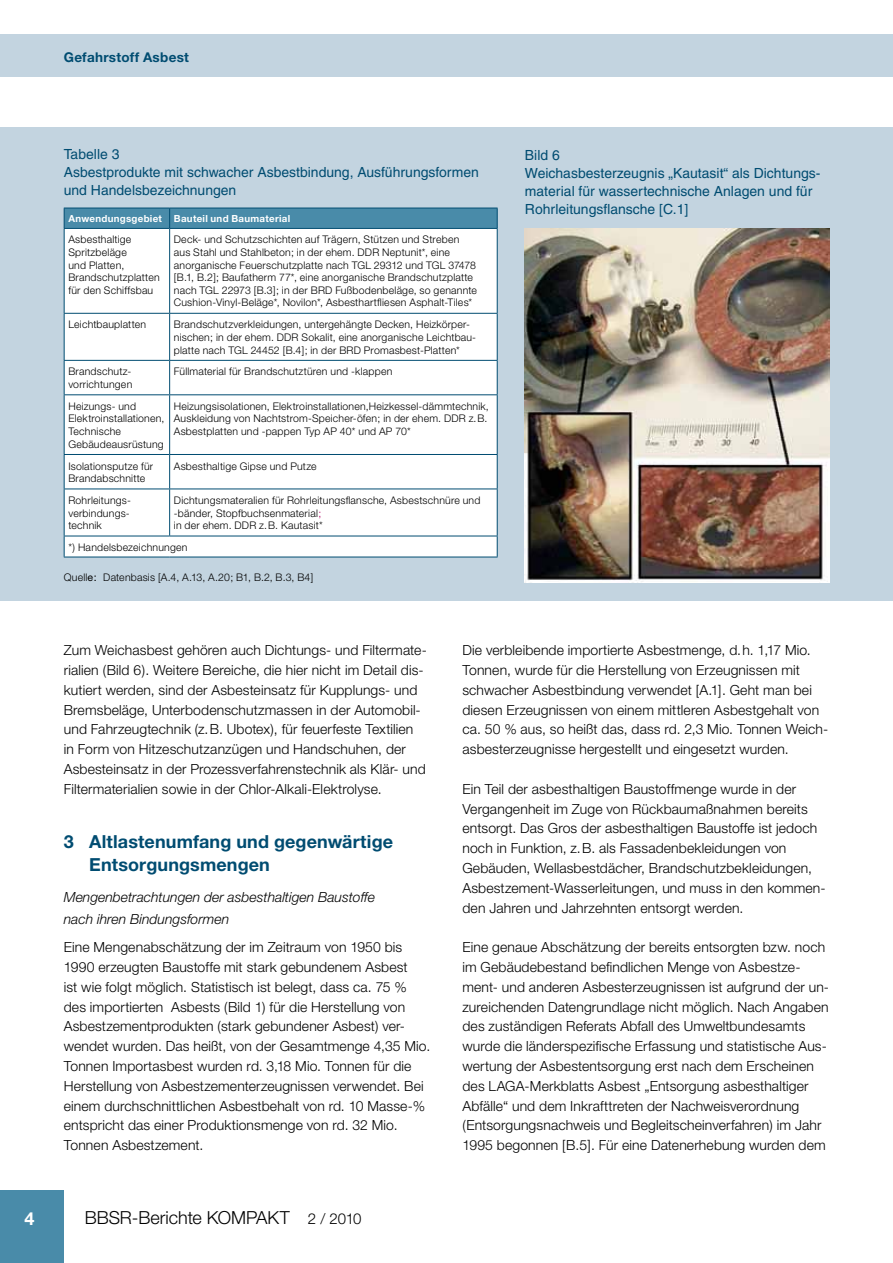
<style>
.page{position:relative;width:893px;height:1263px;background:#fff}
.page>*{position:absolute;margin:0;border:0;box-sizing:border-box;transform-origin:0 0}
.Hierarchie_1{font:700 18px/22.5px "Helvetica Neue";letter-spacing:.005em;color:#004c71}
.t1{font:300 18px "Helvetica Neue";color:#000}
.t2{font:700 18px "Helvetica Neue";color:#fff}
.Fließtext{font:300 13.95px/19.8px "Helvetica Neue";letter-spacing:.01em;color:#000}
.Abbildungs_Überschri{font:13.95px/18px "Helvetica";color:#004c71}
.Hierarchie_3{font:italic 300 13.95px/22.5px "Helvetica Neue";color:#000}
.t3{font:700 13.5px "Helvetica Neue";letter-spacing:.02em;color:#004c71}
.Tabellen_Text{font:300 10.5px/12.6px "Helvetica Neue";letter-spacing:.02em;color:#000}
.Tabellen_Text-2{font:700 9.75px "Helvetica Neue";letter-spacing:.03em;color:#fff}
.s1{color:#b20067}
.s2{font-weight:400}
.s3{font-size:15px}
</style>
<div class="page">
<div style="left:0;top:34px;width:893px;height:42px;background:#c3d4e0"></div>
<div style="left:0;top:1190px;width:64px;height:73px;background:#498ba9"></div>
<div style="left:0;top:128px;width:893px;height:473px;background:#c3d4e0"></div>
<div style="left:65px;top:229px;width:432px;height:328px;background:#fff"></div>
<div style="left:64px;top:208px;width:434px;height:20px;background:#498ba9"></div>
<hr style="left:64px;top:228px;width:106px;height:1px;background:#004c71">
<hr style="left:64px;top:229px;width:1px;height:84px;background:#004c71">
<hr style="left:170px;top:228px;width:328px;height:1px;background:#004c71">
<hr style="left:169px;top:229px;width:1px;height:84px;background:#004c71">
<hr style="left:497px;top:229px;width:1px;height:84px;background:#004c71">
<hr style="left:64px;top:313px;width:106px;height:1px;background:#004c71">
<hr style="left:64px;top:314px;width:1px;height:46px;background:#004c71">
<hr style="left:170px;top:313px;width:328px;height:1px;background:#004c71">
<hr style="left:169px;top:314px;width:1px;height:46px;background:#004c71">
<hr style="left:497px;top:314px;width:1px;height:46px;background:#004c71">
<hr style="left:64px;top:360px;width:106px;height:1px;background:#004c71">
<hr style="left:64px;top:361px;width:1px;height:33px;background:#004c71">
<hr style="left:170px;top:360px;width:328px;height:1px;background:#004c71">
<hr style="left:169px;top:361px;width:1px;height:33px;background:#004c71">
<hr style="left:497px;top:361px;width:1px;height:33px;background:#004c71">
<hr style="left:64px;top:394px;width:106px;height:1px;background:#004c71">
<hr style="left:64px;top:395px;width:1px;height:59px;background:#004c71">
<hr style="left:170px;top:394px;width:328px;height:1px;background:#004c71">
<hr style="left:169px;top:395px;width:1px;height:59px;background:#004c71">
<hr style="left:497px;top:395px;width:1px;height:59px;background:#004c71">
<hr style="left:64px;top:454px;width:106px;height:1px;background:#004c71">
<hr style="left:64px;top:455px;width:1px;height:34px;background:#004c71">
<hr style="left:170px;top:454px;width:328px;height:1px;background:#004c71">
<hr style="left:169px;top:455px;width:1px;height:34px;background:#004c71">
<hr style="left:497px;top:455px;width:1px;height:34px;background:#004c71">
<hr style="left:64px;top:489px;width:106px;height:1px;background:#004c71">
<hr style="left:64px;top:489px;width:1px;height:47px;background:#004c71">
<hr style="left:170px;top:489px;width:328px;height:1px;background:#004c71">
<hr style="left:169px;top:489px;width:1px;height:47px;background:#004c71">
<hr style="left:497px;top:489px;width:1px;height:47px;background:#004c71">
<hr style="left:64px;top:536px;width:106px;height:1px;background:#004c71">
<svg style="left:64px;top:536px;width:1px;height:21px"></svg>
<hr style="left:170px;top:536px;width:328px;height:1px;background:#004c71">
<svg style="left:497px;top:536px;width:1px;height:21px"></svg>
<hr style="left:64px;top:557px;width:106px;height:1px;background:#004c71">
<hr style="left:170px;top:557px;width:328px;height:1px;background:#004c71">
<img style="left:525px;top:229px;width:304px;height:354px">
<p class="t3" style="left:64px;top:49px;width:127px">Gefahrstoff Asbest</p>
<p class="Abbildungs_Überschri" style="left:64px;top:145px;width:417px">Tabelle 3<br>Asbestprodukte mit schwacher Asbestbindung, Ausführungsformen und Handelsbezeichnungen</p>
<p class="Tabellen_Text-2" style="left:68px;top:213px;width:95px">Anwendungsgebiet</p>
<p class="Tabellen_Text-2" style="left:174px;top:213px;width:118px">Bauteil und Baumaterial</p>
<p class="Tabellen_Text" style="left:68px;top:233px;width:93px">Asbesthaltige<br>Spritzbeläge<br>und Platten,<br>Brandschutzplatten für den Schiffsbau</p>
<p class="Tabellen_Text" style="left:174px;top:233px;width:305px">Deck- und Schutzschichten auf Trägern, Stützen und Streben aus Stahl und Stahlbeton; in der ehem. DDR Neptunit*, eine anorganische Feuerschutzplatte nach TGL 29312 und TGL 37478 [B.1, B.2]; Baufatherm 77*, eine anorganische Brandschutzplatte nach TGL 22973 [B.3]; in der BRD Fußbodenbeläge, so genannte Cushion-Vinyl-Beläge*, Novilon*, Asbesthartfliesen Asphalt-Tiles*</p>
<p class="Tabellen_Text" style="left:68px;top:318px;width:79px">Leichtbauplatten</p>
<p class="Tabellen_Text" style="left:174px;top:318px;width:304px">Brandschutzverkleidungen, untergehängte Decken, Heizkörper&shy;nischen; in der ehem. DDR Sokalit, eine anorganische Leichtbau&shy;platte nach TGL 24452 [B.4]; in der BRD Promasbest-Platten*</p>
<p class="Tabellen_Text" style="left:68px;top:365px;width:65px">Brandschutz&shy;vorrichtungen</p>
<p class="Tabellen_Text" style="left:174px;top:365px;width:220px">Füllmaterial für Brandschutztüren und -klappen</p>
<p class="Tabellen_Text" style="left:68px;top:400px;width:97px">Heizungs- und<br>Elektroinstallationen,<br>Technische<br>Gebäudeausrüstung</p>
<p class="Tabellen_Text" style="left:174px;top:400px;width:316px;text-align:justify">Heizungsisolationen, Elektroinstallationen,Heizkessel-dämmtechnik, Auskleidung von Nachtstrom-Speicher-öfen; in der ehem. DDR z.B.<br>Asbestplatten und -pappen Typ AP 40* und AP 70*</p>
<p class="Tabellen_Text" style="left:68px;top:459px;width:86px">Isolationsputze für<br>Brandabschnitte</p>
<p class="Tabellen_Text" style="left:174px;top:459px;width:144px">Asbesthaltige Gipse und Putze</p>
<p class="Tabellen_Text" style="left:68px;top:494px;width:64px">Rohrleitungs&shy;verbindungs-</p>
<p class="Tabellen_Text" style="left:68px;top:519px;width:35px">technik</p>
<p class="Tabellen_Text" style="left:174px;top:494px;width:308px">Dichtungsmateralien für Rohrleitungsflansche, Asbestschnüre und -bänder, Stopfbuchsenmaterial<span class="s1">;<br></span>in der ehem. DDR z.B. Kautasit*</p>
<p class="Tabellen_Text" style="left:68px;top:540px;width:121px">*) Handelsbezeichnungen</p>
<p class="Tabellen_Text" style="left:64px;top:571px;width:251px">Quell<span class="s2">e:</span> Datenbasis [A.4, A.13, A.20; B1, B.2, B.3, B4]</p>
<p class="Abbildungs_Überschri" style="left:525px;top:146px;width:297px">Bild 6<br>Weichasbesterzeugnis „Kautasit“ als Dichtungs&shy;material für wassertechnische Anlagen und für Rohrleitungsflansche [C.1]</p>
<p class="Fließtext" style="left:64px;top:640px;width:365px">Zum Weichasbest gehören auch Dichtungs- und Filtermate&shy;rialien (Bild 6). Weitere Bereiche, die hier nicht im Detail dis&shy;kutiert werden, sind der Asbesteinsatz für Kupplungs- und Bremsbeläge, Unterbodenschutzmassen in der Automobil&shy;und Fahrzeugtechnik (z.B. Ubotex), für feuerfeste Textilien in Form von Hitzeschutzanzügen und Handschuhen, der Asbesteinsatz in der Prozessverfahrenstechnik als Klär- und Filtermaterialien sowie in der Chlor-Alkali-Elektrolyse.</p>
<p class="Hierarchie_1" style="left:89px;top:830px;width:305px;text-indent:-26px">3 Altlastenumfang und gegenwärtige<br>Entsorgungsmengen</p>
<p class="Hierarchie_3" style="left:64px;top:885px;width:313px">Mengenbetrachtungen der asbesthaltigen Baustoffe nach ihren Bindungsformen</p>
<p class="Fließtext" style="left:64px;top:937px;width:368px">Eine Mengenabschätzung der im Zeitraum von 1950 bis 1990 erzeugten Baustoffe mit stark gebundenem Asbest<br>ist wie folgt möglich. Statistisch ist belegt, dass ca. 75 % des importierten Asbests (Bild 1) für die Herstellung von Asbestzementprodukten (stark gebundener Asbest) ver&shy;wendet wurden. Das heißt, von der Gesamtmenge 4,35 Mio.<br>Tonnen Importasbest wurden rd. 3,18 Mio. Tonnen für die Herstellung von Asbestzementerzeugnissen verwendet. Bei einem durchschnittlichen Asbestbehalt von rd. 10 Masse-% entspricht das einer Produktionsmenge von rd. 32 Mio.<br>Tonnen Asbestzement.</p>
<p class="t2" style="left:24px;top:1207px;width:12px">4</p>
<p class="t1" style="left:85px;top:1206px;width:278px">BBSR-Berichte KOMPAKT <span class="s3">2 / 2010</span></p>
<p class="Fließtext" style="left:462px;top:640px;width:367px">Die verbleibende importierte Asbestmenge, d.h. 1,17 Mio.<br>Tonnen, wurde für die Herstellung von Erzeugnissen mit schwacher Asbestbindung verwendet [A.1]. Geht man bei diesen Erzeugnissen von einem mittleren Asbestgehalt von ca. 50 % aus, so heißt das, dass rd. 2,3 Mio. Tonnen Weich&shy;asbesterzeugnisse hergestellt und eingesetzt wurden.</p>
<p class="Fließtext" style="left:462px;top:779px;width:365px">Ein Teil der asbesthaltigen Baustoffmenge wurde in der Vergangenheit im Zuge von Rückbaumaßnahmen bereits entsorgt. Das Gros der asbesthaltigen Baustoffe ist jedoch noch in Funktion, z.B. als Fassadenbekleidungen von Gebäuden, Wellasbestdächer, Brandschutzbekleidungen, Asbestzement-Wasserleitungen, und muss in den kommen&shy;den Jahren und Jahrzehnten entsorgt werden.</p>
<p class="Fließtext" style="left:462px;top:937px;width:368px">Eine genaue Abschätzung der bereits entsorgten bzw. noch im Gebäudebestand befindlichen Menge von Asbestze&shy;ment- und anderen Asbesterzeugnissen ist aufgrund der un&shy;zureichenden Datengrundlage nicht möglich. Nach Angaben des zuständigen Referats Abfall des Umweltbundesamts wurde die länderspezifische Erfassung und statistische Aus&shy;wertung der Asbestentsorgung erst nach dem Erscheinen des LAGA-Merkblatts Asbest „Entsorgung asbesthaltiger Abfälle“ und dem Inkrafttreten der Nachweisverordnung (Entsorgungsnachweis und Begleitscheinverfahren) im Jahr 1995 begonnen [B.5]. Für eine Datenerhebung wurden dem</p>
</div>
